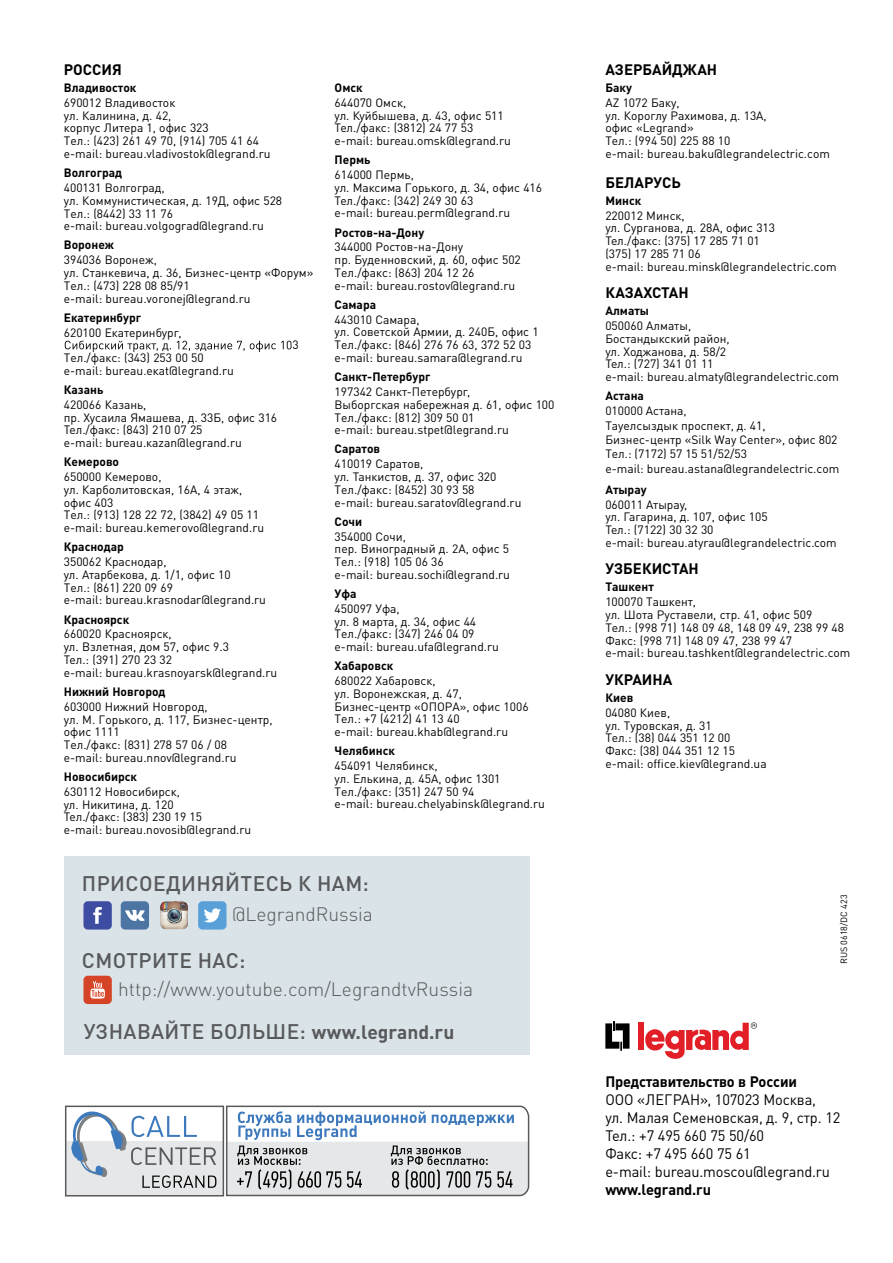
<style>
.page{position:relative;width:893px;height:1263px;background:#fff}
.page>*{position:absolute;margin:0;border:0;box-sizing:border-box;transform-origin:0 0}
.t1{font:500 20.85px "DIN Pro";letter-spacing:.02em;color:#58595b}
.t2{font:300 19.2px "DIN Pro";color:#58595b}
.t3{font:15px/18px "DIN Pro";letter-spacing:-.01em;color:#000}
.t4{font:700 15px "DIN Pro";letter-spacing:-.01em;color:#000}
.t5{font:12px/12.8px "DIN Pro";color:#000}
.t6{font:700 12px "DIN Pro";color:#000}
.t7{font:9px "DIN Pro";color:#000}
.s1{font-weight:700;font-size:19.2px}
</style>
<div class="page">
<svg style="left:605px;top:1021px;width:24px;height:30px"></svg>
<div style="left:638px;top:1023px;width:6px;height:27px;background:#e21f26"></div>
<svg style="left:645px;top:1022px;width:112px;height:37px"></svg>
<div style="left:66px;top:1141px;width:157px;height:55px;background:#e6e7e8"></div>
<div style="left:65px;top:1105px;width:159px;height:91px;border:1px solid #58595b"></div>
<svg style="left:71px;top:1111px;width:146px;height:77px"></svg>
<svg style="left:226px;top:1105px;width:303px;height:91px"></svg>
<svg style="left:65px;top:341px;width:226px;height:11px"></svg>
<div style="left:64px;top:856px;width:465px;height:199px;background:#dae3e8"></div>
<svg style="left:160px;top:902px;width:28px;height:27px"></svg>
<div style="left:121px;top:901px;width:28px;height:28px;background:#4c75a4;border-radius:4px"></div>
<svg style="left:125px;top:910px;width:20px;height:11px"></svg>
<div style="left:83px;top:901px;width:29px;height:28px;background:#3e4da1;border-radius:4px"></div>
<svg style="left:93px;top:907px;width:9px;height:17px"></svg>
<div style="left:198px;top:901px;width:28px;height:28px;background:#58a0d7;border-radius:4px"></div>
<svg style="left:204px;top:908px;width:17px;height:14px"></svg>
<div style="left:83px;top:976px;width:29px;height:28px;background:#d64427;border-radius:4px"></div>
<svg style="left:90px;top:981px;width:15px;height:17px"></svg>
<p class="t4" style="left:64px;top:57px;width:60px">РОССИЯ</p>
<p class="t6" style="left:64px;top:78px;width:74px">Владивосток</p>
<p class="t5" style="left:64px;top:96px;width:208px">690012 Владивосток<br>ул. Калинина, д. 42,<br>корпус Литера 1, офис 323<br>Тел.: (423) 261 49 70, (914) 705 41 64 e-mail: bureau.vladivostok@legrand.ru</p>
<p class="t6" style="left:64px;top:163px;width:60px">Волгоград</p>
<p class="t5" style="left:64px;top:181px;width:220px">400131 Волгоград,<br>ул. Коммунистическая, д. 19Д, офис 528<br>Тел.: (8442) 33 11 76<br>e-mail: bureau.volgograd@legrand.ru</p>
<p class="t6" style="left:64px;top:235px;width:52px">Воронеж</p>
<p class="t5" style="left:64px;top:253px;width:251px">394036 Воронеж,<br>ул. Станкевича, д. 36, Бизнеc-центр «Форум»<br>Тел.: (473) 228 08 85/91<br>e-mail: bureau.voronej@legrand.ru</p>
<p class="t6" style="left:64px;top:307px;width:79px">Екатеринбург</p>
<p class="t5" style="left:64px;top:319px;width:141px;line-height:25.5px">620100 Екатеринбург,<br>Тел./факс: (343) 253 00 50</p>
<p class="t5" style="left:64px;top:364px;width:172px">e-mail: bureau.eкat@legrand.ru</p>
<p class="t6" style="left:64px;top:380px;width:41px">Казань</p>
<p class="t5" style="left:64px;top:398px;width:215px">420066 Казань,<br>пр. Хусаила Ямашева, д. 33Б, офис 316<br>Тел./факс: (843) 210 07 25<br>e-mail: bureau.кazan@legrand.ru</p>
<p class="t6" style="left:64px;top:452px;width:57px">Кемерово</p>
<p class="t5" style="left:64px;top:470px;width:202px">650000 Кемерово,<br>ул. Карболитовская, 16А, 4 этаж, офис 403<br>Тел.: (913) 128 22 72, (3842) 49 05 11 e-mail: bureau.kemerovo@legrand.ru</p>
<p class="t6" style="left:64px;top:537px;width:62px">Краснодар</p>
<p class="t5" style="left:64px;top:555px;width:204px">350062 Краснодар,<br>ул. Атарбекова, д. 1/1, офис 10<br>Тел.: (861) 220 09 69<br>e-mail: bureau.krasnodar@legrand.ru</p>
<p class="t6" style="left:64px;top:609px;width:67px">Красноярск</p>
<p class="t5" style="left:64px;top:627px;width:215px">660020 Красноярск,<br>ул. Взлетная, дом 57, офис 9.3<br>Тел.: (391) 270 23 32<br>e-mail: bureau.krasnoyarsk@legrand.ru</p>
<p class="t6" style="left:64px;top:681px;width:103px">Нижний Новгород</p>
<p class="t5" style="left:64px;top:699px;width:210px">603000 Нижний Новгород,<br>ул. М. Горького, д. 117, Бизнес-центр, офис 1111<br>Тел./факс: (831) 278 57 06 / 08<br>e-mail: bureau.nnov@legrand.ru</p>
<p class="t6" style="left:64px;top:766px;width:75px">Новосибирск</p>
<p class="t5" style="left:64px;top:784px;width:189px">630112 Новосибирск,<br>ул. Никитина, д. 120<br>Тел./факс: (383) 230 19 15<br>e-mail: bureau.novosib@legrand.ru</p>
<p class="t5" style="left:292px;top:338px;width:8px">3</p>
<p class="t6" style="left:335px;top:78px;width:30px">Омск</p>
<p class="t5" style="left:335px;top:96px;width:178px">644070 Омск,<br>ул. Куйбышева, д. 43, офис 511<br>Тел./факс: (3812) 24 77 53 e-mail: bureau.omsk@legrand.ru</p>
<p class="t6" style="left:335px;top:150px;width:37px">Пермь</p>
<p class="t5" style="left:335px;top:168px;width:209px">614000 Пермь,<br>ул. Максима Горького, д. 34, офис 416<br>Тел./факс: (342) 249 30 63<br>e-mail: bureau.perm@legrand.ru</p>
<p class="t6" style="left:335px;top:222px;width:91px">Ростов-на-Дону</p>
<p class="t5" style="left:335px;top:240px;width:188px">344000 Ростов-на-Дону<br>пр. Буденновский, д. 60, офис 502<br>Тел./факс: (863) 204 12 26<br>e-mail: bureau.rostov@legrand.ru</p>
<p class="t6" style="left:335px;top:294px;width:43px">Самара</p>
<p class="t5" style="left:335px;top:312px;width:206px">443010 Самара,<br>ул. Советской Армии, д. 240Б, офис 1<br>Тел./факс: (846) 276 76 63, 372 52 03 e-mail: bureau.samara@legrand.ru</p>
<p class="t6" style="left:335px;top:367px;width:97px">Санкт-Петербург</p>
<p class="t5" style="left:335px;top:385px;width:221px">197342 Санкт-Петербург,<br>Выборгская набережная д. 61, офис 100<br>Тел./факс: (812) 309 50 01<br>e-mail: bureau.stpet@legrand.ru</p>
<p class="t6" style="left:335px;top:439px;width:47px">Саратов</p>
<p class="t5" style="left:335px;top:457px;width:188px">410019 Саратов,<br>ул. Танкистов, д. 37, офис 320<br>Тел./факс: (8452) 30 93 58<br>e-mail: bureau.saratov@legrand.ru</p>
<p class="t6" style="left:335px;top:511px;width:29px">Сочи</p>
<p class="t5" style="left:335px;top:529px;width:177px">354000 Сочи,<br>пер. Виноградный д. 2А, офис 5<br>Тел.: (918) 105 06 36<br>e-mail: bureau.sochi@legrand.ru</p>
<p class="t6" style="left:335px;top:584px;width:24px">Уфа</p>
<p class="t5" style="left:335px;top:602px;width:166px">450097 Уфа,<br>ул. 8 марта, д. 34, офис 44<br>Тел./факс: (347) 246 04 09 e-mail: bureau.ufa@legrand.ru</p>
<p class="t6" style="left:335px;top:656px;width:60px">Хабаровск</p>
<p class="t5" style="left:335px;top:674px;width:196px">680022 Хабаровск,<br>ул. Воронежская, д. 47,<br>Бизнес-центр «ОПОРА», офис 1006<br>Тел.: +7 (4212) 41 13 40<br>e-mail: bureau.khab@legrand.ru</p>
<p class="t6" style="left:335px;top:741px;width:62px">Челябинск</p>
<p class="t5" style="left:335px;top:759px;width:212px">454091 Челябинск,<br>ул. Елькина, д. 45А, офис 1301<br>Тел./факс: (351) 247 50 94<br>e-mail: bureau.chelyabinsk@legrand.ru</p>
<h1 class="t1" style="left:82px;top:867px;width:288px">ПРИСОЕДИНЯЙТЕСЬ К НАМ:</h1>
<h2 class="t2" style="left:232px;top:899px;width:143px">@LegrandRussia</h2>
<h1 class="t1" style="left:82px;top:943px;width:165px">СМОТРИТЕ НАС:</h1>
<h2 class="t2" style="left:118px;top:974px;width:356px">http://www.youtube.com/LegrandtvRussia</h2>
<h1 class="t1" style="left:84px;top:1014px;width:372px">УЗНАВАЙТЕ БОЛЬШЕ: <span class="s1">www.legrand.ru</span></h1>
<p class="t4" style="left:605px;top:57px;width:113px">АЗЕРБАЙДЖАН</p>
<p class="t6" style="left:605px;top:78px;width:28px">Баку</p>
<p class="t5" style="left:605px;top:96px;width:226px">AZ 1072 Баку,<br>ул. Короглу Рахимова, д. 13А,<br>офис «Legrand»<br>Тел.: (994 50) 225 88 10<br>e-mail: bureau.baku@legrandelectric.com</p>
<p class="t4" style="left:605px;top:170px;width:77px">БЕЛАРУСЬ</p>
<p class="t6" style="left:605px;top:190px;width:37px">Минск</p>
<p class="t5" style="left:605px;top:208px;width:233px">220012 Минск,<br>ул. Сурганова, д. 28А, офис 313<br>Тел./факс: (375) 17 285 71 01<br>(375) 17 285 71 06<br>e-mail: bureau.minsk@legrandelectric.com</p>
<p class="t4" style="left:605px;top:280px;width:85px">КАЗАХСТАН</p>
<p class="t6" style="left:605px;top:301px;width:45px">Алматы</p>
<p class="t5" style="left:605px;top:319px;width:235px">050060 Алматы,<br>Бостандыкский район,<br>ул. Ходжанова, д. 58/2<br>Тел.: (727) 341 01 11<br>e-mail: bureau.almaty@legrandelectric.com</p>
<p class="t6" style="left:605px;top:386px;width:40px">Астана</p>
<p class="t5" style="left:605px;top:403px;width:235px;line-height:14.4px">010000 Астана,<br>Тауелсыздык проспект, д. 41,<br>Бизнес-центр «Silk Way Center», офис 802<br>Тел.: (7172) 57 15 51/52/53<br>e-mail: bureau.astana@legrandelectric.com</p>
<p class="t6" style="left:605px;top:479px;width:43px">Атырау</p>
<p class="t5" style="left:605px;top:497px;width:233px">060011 Атырау,<br>ул. Гагарина, д. 107, офис 105<br>Тел.: (7122) 30 32 30<br>e-mail: bureau.atyrau@legrandelectric.com</p>
<p class="t4" style="left:605px;top:556px;width:95px">УЗБЕКИСТАН</p>
<p class="t6" style="left:605px;top:577px;width:50px">Ташкент</p>
<p class="t5" style="left:605px;top:595px;width:247px">100070 Ташкент,<br>ул. Шота Руставели, стр. 41, офис 509<br>Тел.: (998 71) 148 09 48, 148 09 49, 238 99 48<br>Факс: (998 71) 148 09 47, 238 99 47<br>e-mail: bureau.tashkent@legrandelectric.com</p>
<p class="t4" style="left:605px;top:667px;width:69px">УКРАИНА</p>
<p class="t6" style="left:605px;top:688px;width:29px">Киев</p>
<p class="t5" style="left:605px;top:706px;width:163px">04080 Киев,<br>ул. Туровская, д. 31<br>Тел.: (38) 044 351 12 00<br>Факс: (38) 044 351 12 15 e-mail: office.kiev@legrand.ua</p>
<p class="t7" style="left:837px;top:964px;width:71px;rotate:-90deg">RUS 0618/DC 423</p>
<p class="t4" style="left:605px;top:1069px;width:193px">Представительство в России</p>
<p class="t3" style="left:605px;top:1090px;width:237px">ООО «ЛЕГРАН», 107023 Москва,<br>ул. Малая Семеновская, д. 9, стр. 12<br>Тел.: +7 495 660 75 50/60<br>Факс: +7 495 660 75 61<br>e-mail: bureau.moscou@legrand.ru</p>
<p class="t4" style="left:605px;top:1177px;width:107px">www.legrand.ru</p>
</div>
